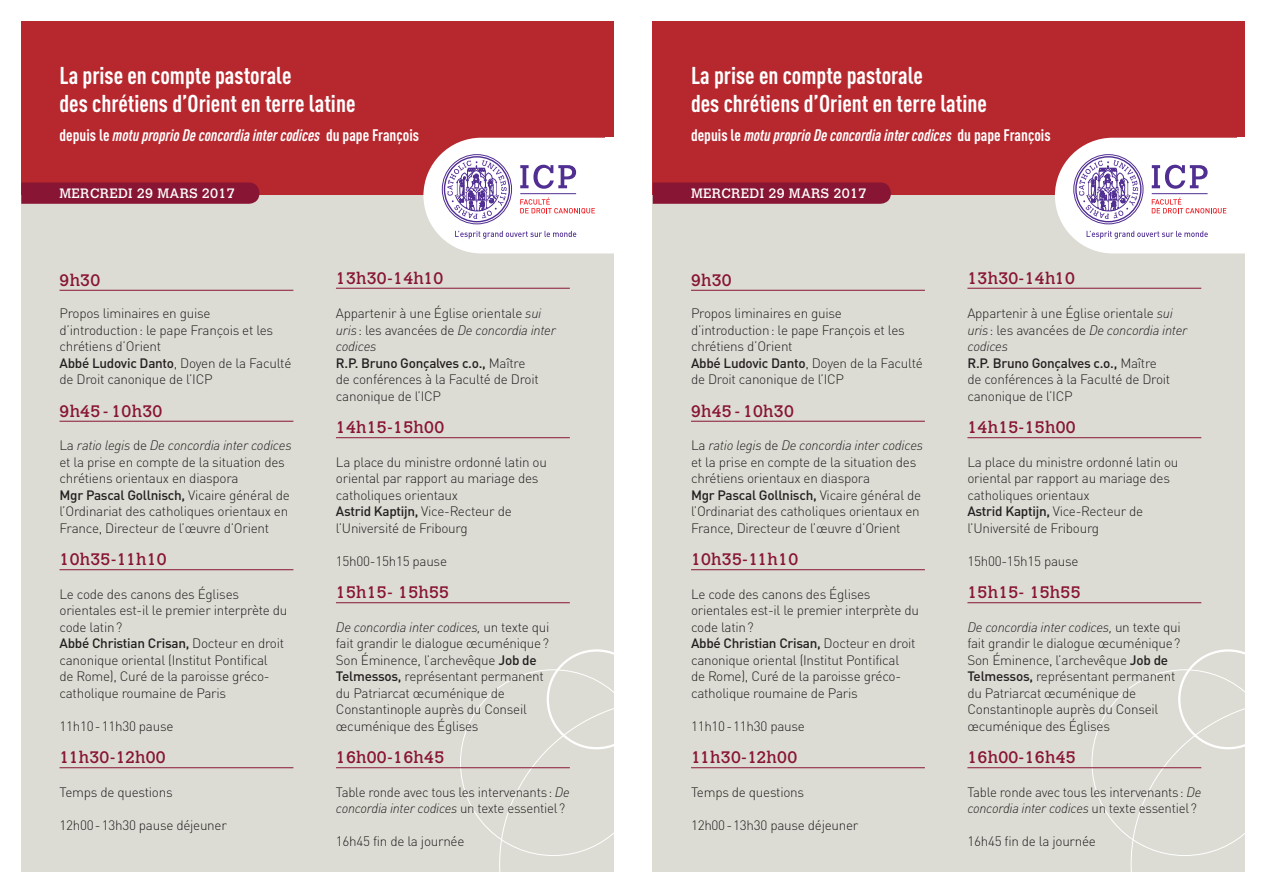
<style>
.page{position:relative;width:1263px;height:893px;background:#fff}
.page>*{position:absolute;margin:0;border:0;box-sizing:border-box;transform-origin:0 0}
.t1{font:700 condensed 24px/28.8px "DINOT";color:#fff}
.t2{font:16.5px "Calvert MT Std";letter-spacing:.02em;color:#881534}
.t3{font:italic 700 condensed 16.5px "DINOT";color:#fff}
.t4{font:300 13.5px/16.5px "DINOT";letter-spacing:-.02em;color:#231f20}
.t5{font:13.5px "Calvert MT Std";letter-spacing:.02em;color:#fff}
.s1{font-style:normal}
.s2{font-weight:500}
.s3{font-style:italic}
</style>
<div class="page">
<div style="left:21px;top:176px;width:592px;height:696px;background:#dcdcd4"></div>
<div style="left:21px;top:21px;width:592px;height:174px;background:#b7282e"></div>
<div style="left:21px;top:183px;width:238px;height:21px;background:#881534"></div>
<svg style="left:499px;top:699px;width:154px;height:173px"></svg>
<svg style="left:423px;top:138px;width:190px;height:115px;background:#e7dce7"></svg>
<hr style="left:60px;top:290px;width:233px;height:1px;background:#881534">
<hr style="left:60px;top:421px;width:233px;height:1px;background:#881534">
<hr style="left:60px;top:569px;width:233px;height:1px;background:#881534">
<hr style="left:60px;top:767px;width:233px;height:1px;background:#881534">
<hr style="left:336px;top:288px;width:234px;height:1px;background:#881534">
<hr style="left:336px;top:437px;width:234px;height:1px;background:#881534">
<hr style="left:336px;top:602px;width:234px;height:1px;background:#881534">
<hr style="left:336px;top:767px;width:234px;height:1px;background:#881534">
<div style="left:547px;top:649px;width:100px;height:100px;border:2px solid #fff;border-radius:50%"></div>
<div style="left:653px;top:176px;width:592px;height:696px;background:#dcdcd4"></div>
<div style="left:653px;top:21px;width:592px;height:174px;background:#b7282e"></div>
<div style="left:653px;top:183px;width:238px;height:21px;background:#881534"></div>
<svg style="left:1055px;top:138px;width:190px;height:115px;background:#e7dce7"></svg>
<hr style="left:691px;top:290px;width:234px;height:1px;background:#881534">
<hr style="left:691px;top:421px;width:234px;height:1px;background:#881534">
<hr style="left:691px;top:569px;width:234px;height:1px;background:#881534">
<hr style="left:691px;top:767px;width:234px;height:1px;background:#881534">
<hr style="left:967px;top:288px;width:234px;height:1px;background:#881534">
<hr style="left:967px;top:437px;width:234px;height:1px;background:#881534">
<hr style="left:967px;top:602px;width:234px;height:1px;background:#881534">
<hr style="left:967px;top:767px;width:234px;height:1px;background:#881534">
<svg style="left:1091px;top:649px;width:154px;height:223px"></svg>
<h1 class="t1" style="left:60px;top:60px;width:297px">La prise en compte pastorale<br>des chrétiens d’Orient en terre latine</h1>
<p class="t3" style="left:60px;top:125px;width:361px"><span class="s1">depuis le</span> motu proprio De concordia inter codices <span class="s1">du pape François</span></p>
<p class="t5" style="left:60px;top:186px;width:177px">MERCREDI 29 MARS 2017</p>
<p class="t2" style="left:60px;top:270px;width:42px">9h30</p>
<p class="t4" style="left:60px;top:305px;width:233px">Propos liminaires en guise d’introduction: le pape François et les chrétiens d’Orient<br><span class="s2">Abbé Ludovic Danto</span>, Doyen de la Faculté de Droit canonique de l’ICP</p>
<p class="t2" style="left:60px;top:401px;width:104px">9h45 - 10h30</p>
<p class="t4" style="left:60px;top:437px;width:234px">La <span class="s3">ratio legis</span> de <span class="s3">De concordia inter codices </span>et la prise en compte de la situation des chrétiens orientaux en diaspora<br><span class="s2">Mgr Pascal Gollnisch,</span> Vicaire général de l’Ordinariat des catholiques orientaux en France, Directeur de l’œuvre d’Orient</p>
<p class="t2" style="left:60px;top:550px;width:109px">10h35-11h10</p>
<p class="t4" style="left:60px;top:585px;width:229px">Le code des canons des Églises orientales est-il le premier interprète du code latin?<br><span class="s2">Abbé Christian Crisan,</span> Docteur en droit canonique oriental (Institut Pontifical<br>de Rome), Curé de la paroisse gréco&shy;catholique roumaine de Paris</p>
<p class="t4" style="left:60px;top:717px;width:115px">11h10-11h30 pause</p>
<p class="t2" style="left:60px;top:748px;width:108px">11h30-12h00</p>
<p class="t4" style="left:60px;top:783px;width:115px">Temps de questions</p>
<p class="t4" style="left:60px;top:816px;width:169px">12h00-13h30 pause déjeuner</p>
<p class="t2" style="left:336px;top:268px;width:109px">13h30-14h10</p>
<p class="t4" style="left:336px;top:305px;width:222px">Appartenir à une Église orientale <span class="s3">sui uris</span>: les avancées de <span class="s3">De concordia inter codices<br></span><span class="s2">R.P. Bruno Gonçalves c.o.,</span> Maître<br>de conférences à la Faculté de Droit canonique de l’ICP</p>
<p class="t2" style="left:336px;top:418px;width:110px">14h15-15h00</p>
<p class="t4" style="left:336px;top:453px;width:213px">La place du ministre ordonné latin ou oriental par rapport au mariage des catholiques orientaux<br><span class="s2">Astrid Kaptijn,</span> Vice-Recteur de l’Université de Fribourg</p>
<p class="t4" style="left:336px;top:552px;width:113px">15h00-15h15 pause</p>
<p class="t2" style="left:336px;top:583px;width:115px">15h15- 15h55</p>
<p class="t4" style="left:336px;top:618px;width:215px"><span class="s3">De concordia inter codices,</span> un texte qui fait grandir le dialogue œcuménique?<br>Son Éminence, l’archevêque <span class="s2">Job de Telmessos,</span> représentant permanent du Patriarcat œcuménique de Constantinople auprès du Conseil œcuménique des Églises</p>
<p class="t2" style="left:336px;top:748px;width:110px">16h00-16h45</p>
<p class="t4" style="left:336px;top:783px;width:235px">Table ronde avec tous les intervenants: <span class="s3">De concordia inter codices</span> un texte essentiel?</p>
<p class="t4" style="left:336px;top:833px;width:130px">16h45 fin de la journée</p>
<h1 class="t1" style="left:691px;top:60px;width:297px">La prise en compte pastorale<br>des chrétiens d’Orient en terre latine</h1>
<p class="t3" style="left:691px;top:125px;width:361px"><span class="s1">depuis le</span> motu proprio De concordia inter codices <span class="s1">du pape François</span></p>
<p class="t5" style="left:691px;top:186px;width:177px">MERCREDI 29 MARS 2017</p>
<p class="t2" style="left:691px;top:270px;width:42px">9h30</p>
<p class="t4" style="left:691px;top:305px;width:233px">Propos liminaires en guise d’introduction: le pape François et les chrétiens d’Orient<br><span class="s2">Abbé Ludovic Danto</span>, Doyen de la Faculté de Droit canonique de l’ICP</p>
<p class="t2" style="left:691px;top:401px;width:104px">9h45 - 10h30</p>
<p class="t4" style="left:691px;top:437px;width:234px">La <span class="s3">ratio legis</span> de <span class="s3">De concordia inter codices </span>et la prise en compte de la situation des chrétiens orientaux en diaspora<br><span class="s2">Mgr Pascal Gollnisch,</span> Vicaire général de l’Ordinariat des catholiques orientaux en France, Directeur de l’œuvre d’Orient</p>
<p class="t2" style="left:691px;top:550px;width:109px">10h35-11h10</p>
<p class="t4" style="left:691px;top:585px;width:229px">Le code des canons des Églises orientales est-il le premier interprète du code latin?<br><span class="s2">Abbé Christian Crisan,</span> Docteur en droit canonique oriental (Institut Pontifical<br>de Rome), Curé de la paroisse gréco&shy;catholique roumaine de Paris</p>
<p class="t4" style="left:691px;top:717px;width:115px">11h10-11h30 pause</p>
<p class="t2" style="left:691px;top:748px;width:108px">11h30-12h00</p>
<p class="t4" style="left:691px;top:783px;width:115px">Temps de questions</p>
<p class="t4" style="left:691px;top:816px;width:169px">12h00-13h30 pause déjeuner</p>
<p class="t2" style="left:967px;top:268px;width:109px">13h30-14h10</p>
<p class="t4" style="left:967px;top:305px;width:222px">Appartenir à une Église orientale <span class="s3">sui uris</span>: les avancées de <span class="s3">De concordia inter codices<br></span><span class="s2">R.P. Bruno Gonçalves c.o.,</span> Maître<br>de conférences à la Faculté de Droit canonique de l’ICP</p>
<p class="t2" style="left:967px;top:418px;width:110px">14h15-15h00</p>
<p class="t4" style="left:967px;top:453px;width:213px">La place du ministre ordonné latin ou oriental par rapport au mariage des catholiques orientaux<br><span class="s2">Astrid Kaptijn,</span> Vice-Recteur de l’Université de Fribourg</p>
<p class="t4" style="left:967px;top:552px;width:113px">15h00-15h15 pause</p>
<p class="t2" style="left:967px;top:583px;width:115px">15h15- 15h55</p>
<p class="t4" style="left:967px;top:618px;width:215px"><span class="s3">De concordia inter codices,</span> un texte qui fait grandir le dialogue œcuménique?<br>Son Éminence, l’archevêque <span class="s2">Job de Telmessos,</span> représentant permanent du Patriarcat œcuménique de Constantinople auprès du Conseil œcuménique des Églises</p>
<p class="t2" style="left:967px;top:748px;width:110px">16h00-16h45</p>
<p class="t4" style="left:967px;top:783px;width:235px">Table ronde avec tous les intervenants: <span class="s3">De concordia inter codices</span> un texte essentiel?</p>
<p class="t4" style="left:967px;top:833px;width:130px">16h45 fin de la journée</p>
</div>
